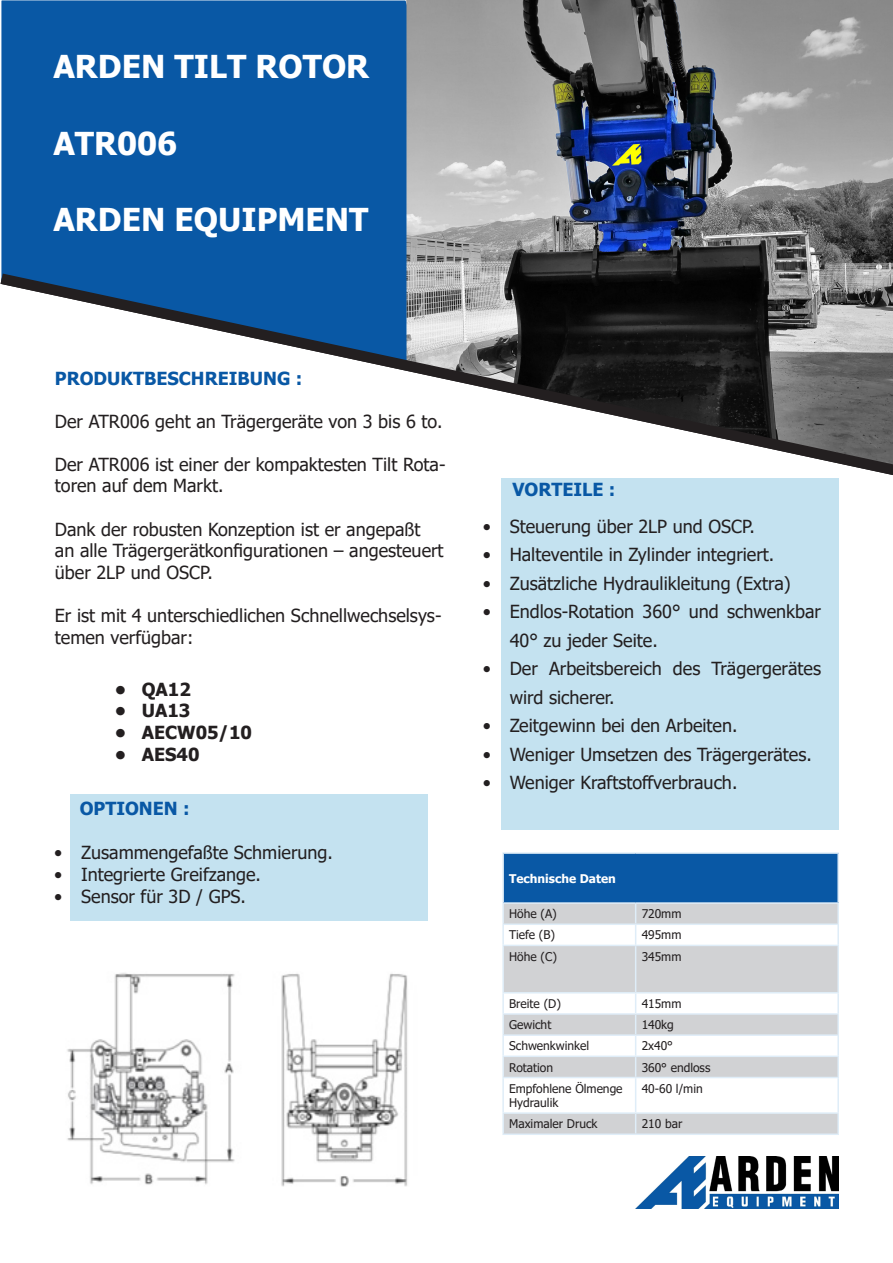
<style>
.page{position:relative;width:893px;height:1263px;background:#fff}
.page>*{position:absolute;margin:0;border:0;box-sizing:border-box;transform-origin:0 0}
.t1{font:700 72px "Tahoma";color:#fbfcec}
.t2{font:700 31.5px "Tahoma";color:#fbfcec}
.t3{font:700 31.5px "Tahoma";color:#fff}
.t4{font:18px/21.6px "Tahoma";color:#231f20}
.t5{font:700 18px "Tahoma";color:#0958a5}
.t6{font:700 18px "Tahoma";color:#231f20}
.t7{font:12px/14.4px "Tahoma";color:#231f20}
.t8{font:700 12px "Tahoma";color:#fff}
</style>
<div class="page">
<div style="left:502px;top:478px;width:337px;height:352px;background:#c4e2f0"></div>
<div style="left:503px;top:853px;width:335px;height:50px;background:#0958a5"></div>
<svg style="left:504px;top:904px;width:333px;height:229px;fill:#d1d2d4"></svg>
<hr style="left:502px;top:852px;width:134px;height:2px;background:#dfedf8">
<hr style="left:502px;top:854px;width:2px;height:48px;background:#dfedf8">
<hr style="left:636px;top:852px;width:203px;height:2px;background:#dfedf8">
<hr style="left:837px;top:854px;width:2px;height:48px;background:#dfedf8">
<svg style="left:502px;top:904px;width:2px;height:19px"></svg>
<svg style="left:837px;top:904px;width:2px;height:19px"></svg>
<hr style="left:502px;top:925px;width:2px;height:20px;background:#dfedf8">
<hr style="left:837px;top:925px;width:2px;height:20px;background:#dfedf8">
<hr style="left:502px;top:946px;width:2px;height:46px;background:#dfedf8">
<hr style="left:837px;top:946px;width:2px;height:46px;background:#dfedf8">
<hr style="left:502px;top:993px;width:2px;height:20px;background:#dfedf8">
<hr style="left:837px;top:993px;width:2px;height:20px;background:#dfedf8">
<hr style="left:502px;top:1034px;width:134px;height:2px;background:#dfedf8">
<svg style="left:502px;top:1015px;width:2px;height:40px"></svg>
<hr style="left:636px;top:1034px;width:203px;height:2px;background:#dfedf8">
<svg style="left:837px;top:1015px;width:2px;height:40px"></svg>
<hr style="left:502px;top:1055px;width:134px;height:2px;background:#dfedf8">
<hr style="left:502px;top:1057px;width:2px;height:20px;background:#dfedf8">
<hr style="left:636px;top:1055px;width:203px;height:2px;background:#dfedf8">
<hr style="left:837px;top:1057px;width:2px;height:20px;background:#dfedf8">
<hr style="left:502px;top:1077px;width:134px;height:1px;background:#dfedf8">
<hr style="left:502px;top:1078px;width:2px;height:34px;background:#dfedf8">
<hr style="left:636px;top:1077px;width:203px;height:1px;background:#dfedf8">
<hr style="left:837px;top:1078px;width:2px;height:34px;background:#dfedf8">
<hr style="left:502px;top:1112px;width:134px;height:2px;background:#dfedf8">
<svg style="left:502px;top:1114px;width:2px;height:19px"></svg>
<hr style="left:636px;top:1112px;width:203px;height:2px;background:#dfedf8">
<svg style="left:837px;top:1114px;width:2px;height:19px"></svg>
<hr style="left:502px;top:1133px;width:134px;height:2px;background:#dfedf8">
<hr style="left:636px;top:1133px;width:203px;height:2px;background:#dfedf8">
<hr style="left:502px;top:902px;width:134px;height:2px;background:#dfedf8">
<hr style="left:636px;top:902px;width:203px;height:2px;background:#dfedf8">
<hr style="left:502px;top:923px;width:134px;height:2px;background:#dfedf8">
<hr style="left:636px;top:923px;width:203px;height:2px;background:#dfedf8">
<svg style="left:635px;top:904px;width:1px;height:41px"></svg>
<hr style="left:502px;top:945px;width:134px;height:1px;background:#dfedf8">
<hr style="left:636px;top:945px;width:203px;height:1px;background:#dfedf8">
<hr style="left:635px;top:946px;width:1px;height:46px;background:#dfedf8">
<hr style="left:502px;top:992px;width:134px;height:1px;background:#dfedf8">
<hr style="left:636px;top:992px;width:203px;height:1px;background:#dfedf8">
<hr style="left:502px;top:1013px;width:134px;height:2px;background:#dfedf8">
<hr style="left:636px;top:1013px;width:203px;height:2px;background:#dfedf8">
<svg style="left:635px;top:993px;width:1px;height:84px"></svg>
<hr style="left:635px;top:1078px;width:1px;height:34px;background:#dfedf8">
<svg style="left:635px;top:1114px;width:1px;height:19px"></svg>
<div style="left:70px;top:794px;width:357px;height:126px;background:#c4e2f0"></div>
<img style="left:67px;top:973px;width:341px;height:214px">
<img style="left:406px;top:0;width:487px;height:266px">
<svg style="left:2px;top:1px;width:530px;height:265px;fill:#0958a5"></svg>
<svg style="left:0;top:266px;width:893px;height:216px"></svg>
<img style="left:636px;top:1157px;width:203px;height:52px">
<p class="t3" style="left:53px;top:45px;width:317px">ARDEN TILT ROTOR</p>
<p class="t2" style="left:246px;top:45px;width:115px">ROTOR</p>
<p class="t2" style="left:53px;top:121px;width:125px">ATR006</p>
<p class="t1" style="left:81px;top:139px;width:285px">ATR004</p>
<p class="t2" style="left:53px;top:198px;width:317px">ARDEN EQUIPMENT</p>
<p class="t5" style="left:55px;top:366px;width:249px">PRODUKTBESCHREIBUNG :</p>
<p class="t4" style="left:55px;top:411px;width:389px">Der ATR006 geht an Trägergeräte von 3 bis 6 to.</p>
<p class="t4" style="left:55px;top:454px;width:392px">Der ATR006 ist einer der kompaktesten Tilt Rota&shy;toren auf dem Markt.</p>
<p class="t4" style="left:55px;top:519px;width:390px">Dank der robusten Konzeption ist er angepaßt an alle Trägergerätkonfigurationen – angesteuert über 2LP und OSCP.</p>
<p class="t4" style="left:55px;top:606px;width:388px">Er ist mit 4 unterschiedlichen Schnellwechselsys&shy;temen verfügbar:</p>
<p class="t6" style="left:115px;top:677px;width:78px">• QA12</p>
<p class="t6" style="left:115px;top:698px;width:77px">• UA13</p>
<p class="t6" style="left:115px;top:720px;width:139px">• AECW05/10</p>
<p class="t6" style="left:115px;top:741px;width:86px">• AES40</p>
<p class="t5" style="left:80px;top:796px;width:111px">OPTIONEN :</p>
<p class="t4" style="left:54px;top:843px;width:280px">• Zusammengefaßte Schmierung.</p>
<p class="t4" style="left:54px;top:864px;width:208px">• Integrierte Greifzange.</p>
<p class="t4" style="left:54px;top:886px;width:193px">• Sensor für 3D / GPS.</p>
<p class="t5" style="left:512px;top:477px;width:105px">VORTEILE :</p>
<p class="t4" style="left:483px;top:517px;width:274px">• Steuerung über 2LP und OSCP.</p>
<p class="t4" style="left:483px;top:545px;width:293px">• Halteventile in Zylinder integriert.</p>
<p class="t4" style="left:483px;top:574px;width:309px">• Zusätzliche Hydraulikleitung (Extra)</p>
<p class="t4" style="left:510px;top:599px;width:313px;line-height:28.5px;text-indent:-27px">• Endlos-Rotation 360° und schwenkbar<br>40° zu jeder Seite.</p>
<p class="t4" style="left:510px;top:656px;width:313px;line-height:28.5px;text-indent:-27px">• Der Arbeitsbereich des Trägergerätes wird sicherer.</p>
<p class="t4" style="left:483px;top:716px;width:256px">• Zeitgewinn bei den Arbeiten.</p>
<p class="t4" style="left:483px;top:745px;width:331px">• Weniger Umsetzen des Trägergerätes.</p>
<p class="t4" style="left:483px;top:773px;width:256px">• Weniger Kraftstoffverbrauch.</p>
<p class="t8" style="left:509px;top:870px;width:108px">Technische Daten</p>
<p class="t7" style="left:509px;top:907px;width:49px">Höhe (A)</p>
<p class="t7" style="left:642px;top:907px;width:41px">720mm</p>
<p class="t7" style="left:509px;top:928px;width:48px">Tiefe (B)</p>
<p class="t7" style="left:642px;top:928px;width:41px">495mm</p>
<p class="t7" style="left:509px;top:950px;width:49px">Höhe (C)</p>
<p class="t7" style="left:642px;top:950px;width:41px">345mm</p>
<p class="t7" style="left:509px;top:997px;width:53px">Breite (D)</p>
<p class="t7" style="left:642px;top:997px;width:41px">415mm</p>
<p class="t7" style="left:509px;top:1018px;width:44px">Gewicht</p>
<p class="t7" style="left:642px;top:1018px;width:34px">140kg</p>
<p class="t7" style="left:509px;top:1039px;width:82px">Schwenkwinkel</p>
<p class="t7" style="left:642px;top:1039px;width:33px">2x40°</p>
<p class="t7" style="left:509px;top:1060px;width:46px">Rotation</p>
<p class="t7" style="left:642px;top:1060px;width:70px">360° endloss</p>
<p class="t7" style="left:509px;top:1082px;width:115px">Empfohlene Ölmenge<br>Hydraulik</p>
<p class="t7" style="left:642px;top:1082px;width:63px">40-60 l/min</p>
<p class="t7" style="left:509px;top:1117px;width:90px">Maximaler Druck</p>
<p class="t7" style="left:642px;top:1117px;width:42px">210 bar</p>
</div>
